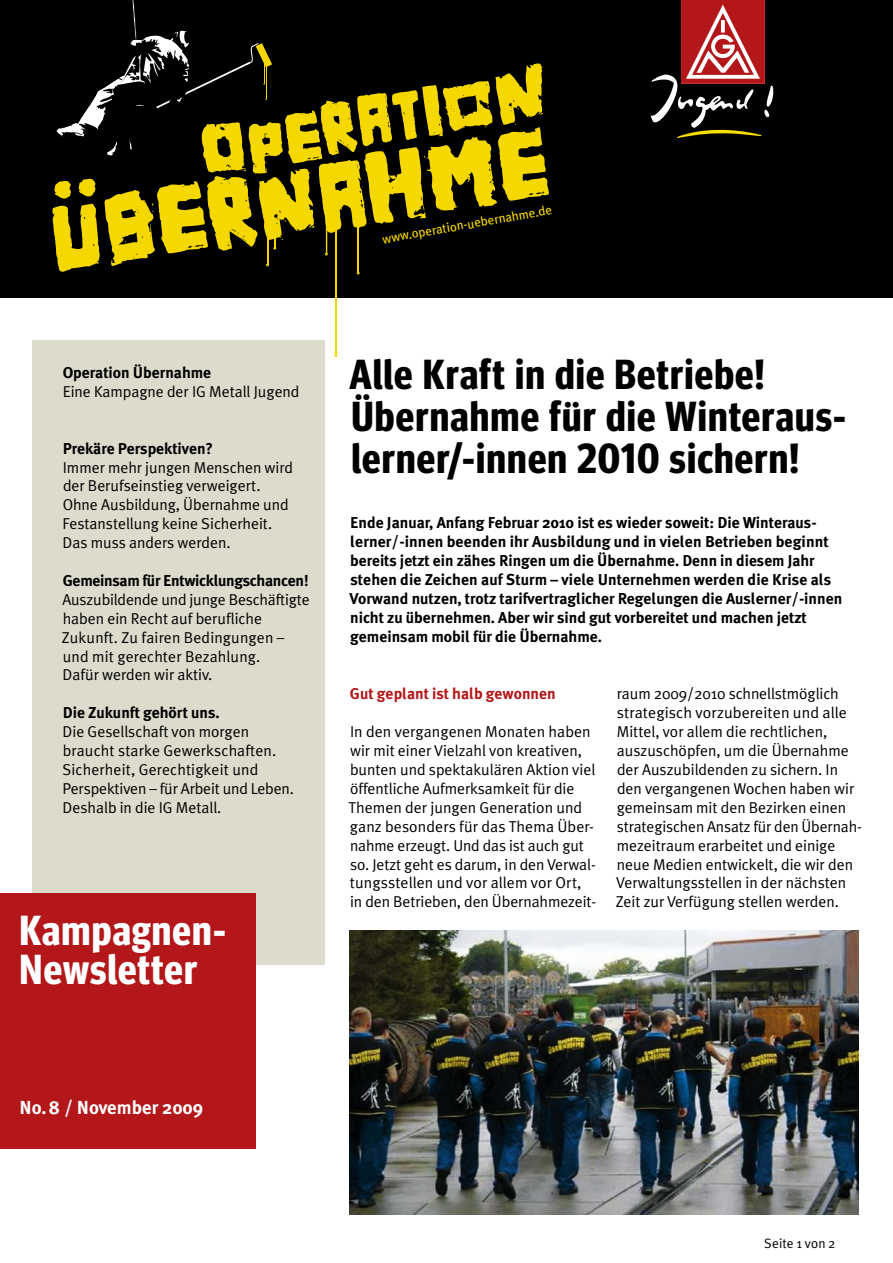
<style>
.page{position:relative;width:893px;height:1263px;background:#fff}
.page>*{position:absolute;margin:0;border:0;box-sizing:border-box;transform-origin:0 0}
.t1{font:700 42px/42px "Meta Headline Cond OT";letter-spacing:.025em;color:#000}
.t2{font:700 42px/39px "Meta Headline Cond OT";letter-spacing:.03em;color:#fff}
.t3{font:700 18.75px "Meta Plus";color:#fff}
.t4{font:15.75px/18.9px "Meta Plus Normal";color:#000}
.t5{font:700 15.75px/18.9px "Meta Plus";color:#000}
.t6{font:700 15.75px "Meta Plus";letter-spacing:-.02em;color:#000}
.t7{font:700 15.75px "Meta Plus";color:#b31719}
.t8{font:13.5px "Meta Plus Normal";letter-spacing:.005em;color:#000}
.t9{font:12.9px "Meta Plus";color:#f5d800}
</style>
<div class="page">
<div style="left:0;top:0;width:893px;height:298px;background:#000"></div>
<svg style="left:651px;top:0;width:123px;height:138px"></svg>
<div style="left:32px;top:340px;width:292px;height:624px;background:#dcdbcc"></div>
<hr style="left:335px;top:217px;width:2px;height:138px;background:#f5d800">
<svg style="left:52px;top:156px;width:497px;height:116px"></svg>
<svg style="left:54px;top:0;width:489px;height:199px"></svg>
<hr style="left:267px;top:225px;width:1px;height:40px;background:#f5d800">
<svg style="left:325px;top:223px;width:3px;height:33px"></svg>
<div style="left:0;top:893px;width:255px;height:255px;background:#b31719"></div>
<img style="left:350px;top:930px;width:509px;height:284px">
<p class="t9" style="left:381px;top:232px;width:174px;rotate:-10deg">www.operation-uebernahme.de</p>
<p class="t5" style="left:63px;top:363px;width:150px">Operation Übernahme</p>
<p class="t4" style="left:63px;top:382px;width:238px">Eine Kampagne der IG Metall Jugend</p>
<p class="t5" style="left:63px;top:439px;width:152px">Prekäre Perspektiven?</p>
<p class="t4" style="left:63px;top:457px;width:232px">Immer mehr jungen Menschen wird der Berufseinstieg verweigert.<br>Ohne Ausbildung, Übernahme und<br>Festanstellung keine Sicherheit.<br>Das muss anders werden.</p>
<p class="t6" style="left:63px;top:571px;width:247px">Gemeinsam für Entwicklungschancen!</p>
<p class="t4" style="left:62px;top:590px;width:249px">Auszubildende und junge Beschäftigte haben ein Recht auf berufliche<br>Zukunft. Zu fairen Bedingungen – und mit gerechter Bezahlung.<br>Dafür werden wir aktiv.</p>
<p class="t5" style="left:63px;top:703px;width:158px">Die Zukunft gehört uns.</p>
<p class="t4" style="left:63px;top:722px;width:233px">Die Gesellschaft von morgen braucht starke Gewerkschaften.<br>Sicherheit, Gerechtigkeit und<br>Perspektiven – für Arbeit und Leben.<br>Deshalb in die IG Metall.</p>
<h1 class="t2" style="left:19px;top:910px;width:208px">Kampagnen-<br>Newsletter</h1>
<h1 class="t1" style="left:350px;top:353px;width:498px">Alle Kraft in die Betriebe!<br>Übernahme für die Winteraus&shy;lerner/-innen 2010 sichern!</h1>
<p class="t5" style="left:349px;top:513px;width:494px">Ende Januar, Anfang Februar 2010 ist es wieder soweit: Die Winteraus&shy;lerner/-innen beenden ihr Ausbildung und in vielen Betrieben beginnt bereits jetzt ein zähes Ringen um die Übernahme. Denn in diesem Jahr stehen die Zeichen auf Sturm – viele Unternehmen werden die Krise als Vorwand nutzen, trotz tarifvertraglicher Regelungen die Auslerner/-innen nicht zu übernehmen. Aber wir sind gut vorbereitet und machen jetzt gemeinsam mobil für die Übernahme.</p>
<p class="t7" style="left:350px;top:685px;width:207px">Gut geplant ist halb gewonnen</p>
<p class="t4" style="left:348px;top:722px;width:249px">In den vergangenen Monaten haben wir mit einer Vielzahl von kreativen, bunten und spektakulären Aktion viel öffentliche Aufmerksamkeit für die Themen der jungen Generation und ganz besonders für das Thema Über&shy;nahme erzeugt. Und das ist auch gut so. Jetzt geht es darum, in den Verwal&shy;tungsstellen und vor allem vor Ort,<br>in den Betrieben, den Übernahmezeit-</p>
<p class="t4" style="left:616px;top:684px;width:247px">raum 2009/2010 schnellstmöglich strategisch vorzubereiten und alle Mittel, vor allem die rechtlichen, auszuschöpfen, um die Übernahme der Auszubildenden zu sichern. In den vergangenen Wochen haben wir gemeinsam mit den Bezirken einen strategischen Ansatz für den Übernah&shy;mezeitraum erarbeitet und einige neue Medien entwickelt, die wir den Verwaltungsstellen in der nächsten Zeit zur Verfügung stellen werden.</p>
<p class="t3" style="left:19px;top:1097px;width:186px">No.8 / November 2009</p>
<p class="t8" style="left:764px;top:1235px;width:73px">Seite 1 von 2</p>
</div>
